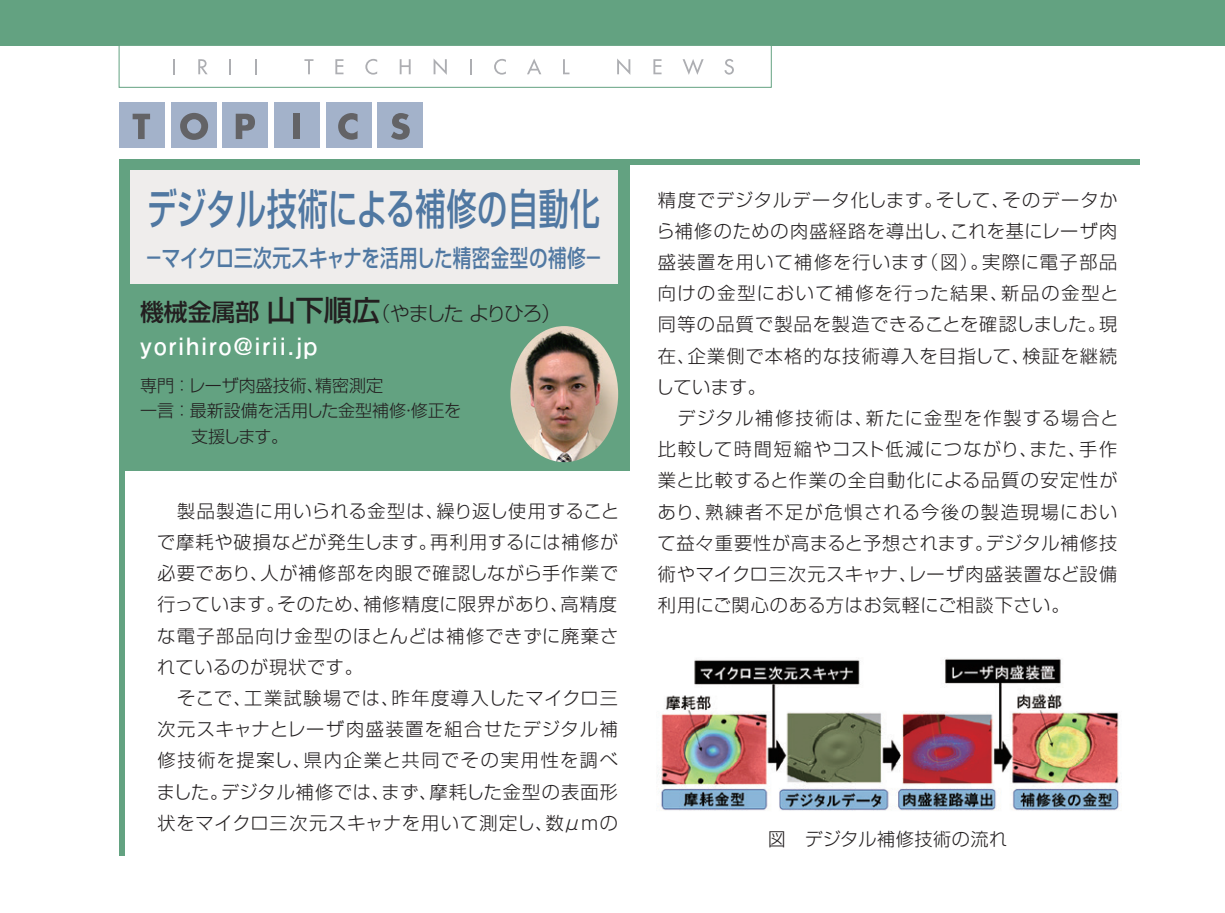
<style>
.page{position:relative;width:1225px;height:913px;background:#fff}
.page>*{position:absolute;margin:0;border:0;box-sizing:border-box;transform-origin:0 0}
.t1{font:500 42.6px "Shin Go Pro";letter-spacing:.01em;color:#5078a2;scale:.71 1}
.t2{font:500 23.8px "Shin Go Pro";letter-spacing:-.005em;color:#5078a2;scale:.76 1}
.t3{font:700 23.8px "Futo Go B101 Pro";letter-spacing:.075em;color:#fff}
.t4{font:300 19.8px "Shin Go Pro";letter-spacing:-.105em;color:#231f20}
.t5{font:300 18.2px/31.2px "Shin Go Pro";letter-spacing:.06em;color:#231f20}
.t6{font:300 18.2px "Shin Go Pro";letter-spacing:.025em;color:#231f20}
.t7{font:300 17px/25.6px "Shin Go Pro";color:#231f20}
.s1{font-weight:500;font-size:23.8px}
.s2{font-weight:500;font-size:28.4px}
</style>
<div class="page">
<div style="left:119px;top:471px;width:6px;height:385px;background:#63a281"></div>
<div style="left:119px;top:159px;width:510px;height:312px;background:#63a281"></div>
<div style="left:130px;top:170px;width:488px;height:113px;background:#efedec"></div>
<div style="left:629px;top:159px;width:511px;height:5px;background:#63a281"></div>
<div style="left:0;top:0;width:1225px;height:45px;background:#63a281"></div>
<div style="left:119px;top:45px;width:652px;height:43px;background:#fff;border:1px solid #63a281"></div>
<svg style="left:173px;top:59px;width:2px;height:15px"></svg>
<svg style="left:198px;top:59px;width:10px;height:15px"></svg>
<svg style="left:229px;top:59px;width:2px;height:15px"></svg>
<svg style="left:255px;top:59px;width:1px;height:15px"></svg>
<svg style="left:304px;top:59px;width:9px;height:15px"></svg>
<svg style="left:335px;top:59px;width:8px;height:15px"></svg>
<svg style="left:365px;top:59px;width:12px;height:16px"></svg>
<svg style="left:400px;top:59px;width:10px;height:15px"></svg>
<svg style="left:433px;top:59px;width:14px;height:16px"></svg>
<svg style="left:470px;top:59px;width:2px;height:15px"></svg>
<svg style="left:494px;top:59px;width:12px;height:16px"></svg>
<svg style="left:527px;top:59px;width:14px;height:15px"></svg>
<svg style="left:563px;top:59px;width:6px;height:15px"></svg>
<svg style="left:617px;top:58px;width:13px;height:17px"></svg>
<svg style="left:653px;top:59px;width:8px;height:15px"></svg>
<svg style="left:682px;top:59px;width:21px;height:16px"></svg>
<svg style="left:724px;top:59px;width:10px;height:16px"></svg>
<div style="left:119px;top:102px;width:46px;height:45px;background:#a3b2ca"></div>
<div style="left:171px;top:102px;width:45px;height:45px;background:#a3b2ca"></div>
<div style="left:222px;top:102px;width:46px;height:45px;background:#a3b2ca"></div>
<div style="left:274px;top:102px;width:45px;height:45px;background:#a3b2ca"></div>
<div style="left:326px;top:102px;width:45px;height:45px;background:#a3b2ca"></div>
<div style="left:377px;top:102px;width:46px;height:45px;background:#a3b2ca"></div>
<svg style="left:133px;top:114px;width:17px;height:25px"></svg>
<svg style="left:180px;top:113px;width:28px;height:27px"></svg>
<svg style="left:236px;top:114px;width:19px;height:25px"></svg>
<div style="left:293px;top:114px;width:6px;height:25px;background:#636366"></div>
<svg style="left:338px;top:113px;width:19px;height:27px"></svg>
<svg style="left:391px;top:113px;width:19px;height:27px"></svg>
<img style="left:510px;top:326px;width:108px;height:136px">
<img style="left:657px;top:658px;width:462px;height:153px">
<h1 class="t1" style="left:147px;top:173px;width:639px">デジタル技術による補修の自動化</h1>
<h2 class="t2" style="left:145px;top:239px;width:604px">－マイクロ三次元スキャナを活用した精密金型の補修－</h2>
<p class="t4" style="left:140px;top:297px;width:423px"><span class="s1">機械金属部</span> <span class="s2">山下順広</span>（やました よりひろ）</p>
<h2 class="t3" style="left:140px;top:327px;width:179px">yorihiro@irii.jp</h2>
<p class="t7" style="left:140px;top:370px;width:323px">専門 ：レーザ肉盛技術、精密測定<br>一言 ：最新設備を活用した金型補修・修正を　　　支援します。</p>
<p class="t5" style="left:157px;top:493px;width:464px">　製品製造に用いられる金型は、繰り返し使用することで摩耗や破損などが発生します。再利用するには補修が必要であり、人が補修部を肉眼で確認しながら手作業で行っています。そのため、補修精度に限界があり、高精度な電子部品向け金型のほとんどは補修できずに廃棄されているのが現状です。<br>　そこで、工業試験場では、昨年度導入したマイクロ三次元スキャナとレーザ肉盛装置を組合せたデジタル補修技術を提案し、県内企業と共同でその実用性を調べました。デジタル補修では、まず、摩耗した金型の表面形状をマイクロ三次元スキャナを用いて測定し、数μmの</p>
<p class="t5" style="left:656px;top:182px;width:464px">精度でデジタルデータ化します。そして、そのデータから補修のための肉盛経路を導出し、これを基にレーザ肉盛装置を用いて補修を行います（図）。実際に電子部品向けの金型において補修を行った結果、新品の金型と同等の品質で製品を製造できることを確認しました。現在、企業側で本格的な技術導入を目指して、検証を継続しています。<br>　デジタル補修技術は、新たに金型を作製する場合と比較して時間短縮やコスト低減につながり、また、手作業と比較すると作業の全自動化による品質の安定性があり、熟練者不足が危惧される今後の製造現場において益々重要性が高まると予想されます。デジタル補修技術やマイクロ三次元スキャナ、レーザ肉盛装置など設備利用にご関心のある方はお気軽にご相談下さい。</p>
<p class="t6" style="left:768px;top:824px;width:241px">図　デジタル補修技術の流れ</p>
</div>
